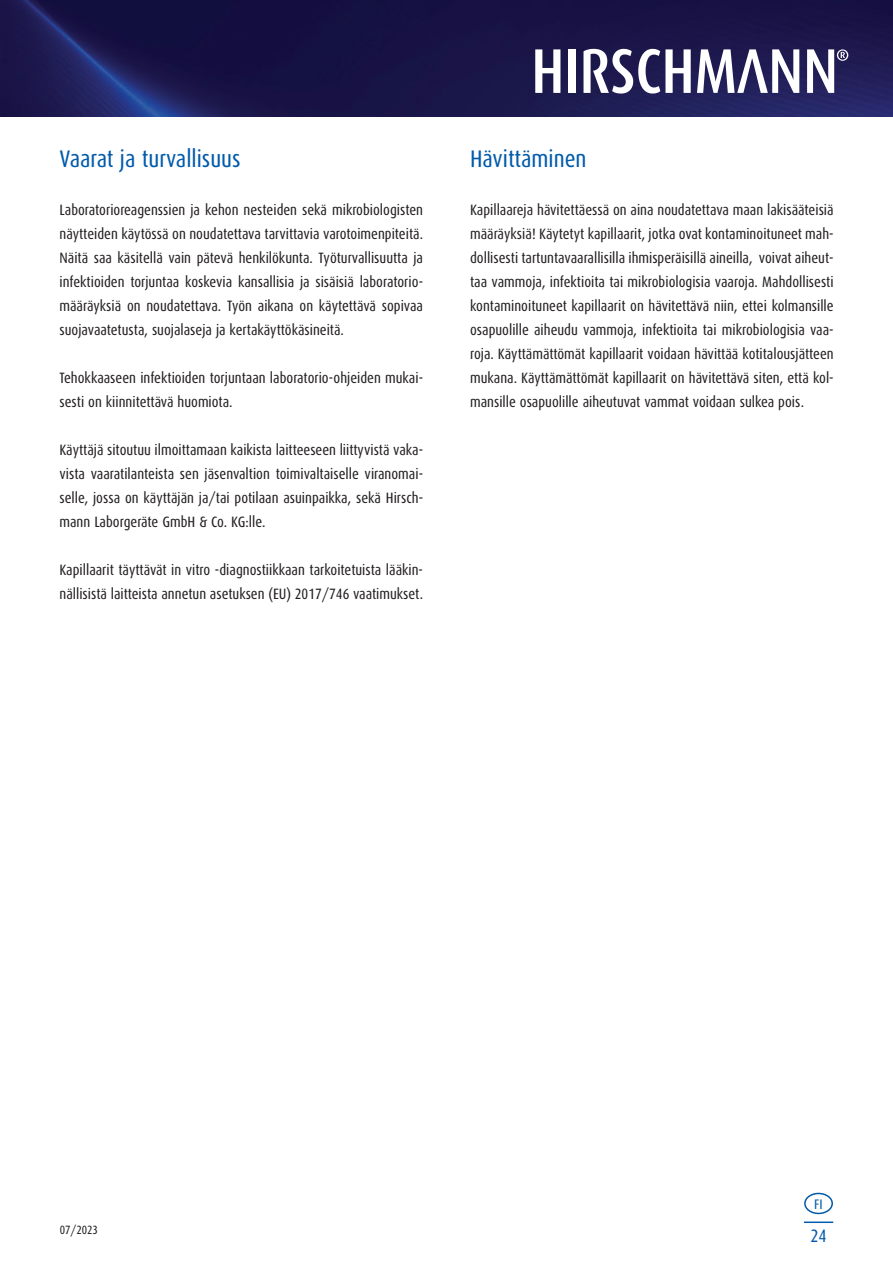
<style>
.page{position:relative;width:893px;height:1263px;background:#fff}
.page>*{position:absolute;margin:0;border:0;box-sizing:border-box;transform-origin:0 0}
.t1{font:24px "Dax Condensed";color:#015aaa}
.t2{font:18px "Dax Condensed";color:#015aaa}
.t3{font:15px/24px "Dax Condensed";color:#231f20;text-align:justify}
.t4{font:13.8px "Dax Condensed";color:#015aaa}
.t5{font:12px "Dax Condensed";color:#231f20}
</style>
<div class="page">
<hr style="left:804px;top:1221px;width:29px;height:2px;background:#015aaa">
<img style="left:0;top:0;width:893px;height:117px">
<svg style="left:535px;top:49px;width:25px;height:44px"></svg>
<div style="left:568px;top:49px;width:8px;height:44px;background:#fff"></div>
<svg style="left:807px;top:49px;width:41px;height:44px"></svg>
<svg style="left:697px;top:49px;width:102px;height:44px"></svg>
<svg style="left:583px;top:49px;width:108px;height:45px"></svg>
<div style="left:804px;top:1193px;width:29px;height:21px;border:2px solid #015aaa;border-radius:50%"></div>
<h1 class="t1" style="left:60px;top:145px;width:182px">Vaarat ja turvallisuus</h1>
<p class="t3" style="left:60px;top:198px;width:365px">Laboratorioreagenssien ja kehon nesteiden sekä mikrobiologisten näytteiden käytössä on noudatettava tarvittavia varotoimenpiteitä.<br>Näitä saa käsitellä vain pätevä henkilökunta. Työturvallisuutta ja infektioiden torjuntaa koskevia kansallisia ja sisäisiä laboratorio&shy;määräyksiä on noudatettava. Työn aikana on käytettävä sopivaa suojavaatetusta, suojalaseja ja kertakäyttökäsineitä.</p>
<p class="t3" style="left:60px;top:366px;width:365px">Tehokkaaseen infektioiden torjuntaan laboratorio-ohjeiden mukai&shy;sesti on kiinnitettävä huomiota.</p>
<p class="t3" style="left:60px;top:438px;width:365px">Käyttäjä sitoutuu ilmoittamaan kaikista laitteeseen liittyvistä vaka&shy;vista vaaratilanteista sen jäsenvaltion toimivaltaiselle viranomai&shy;selle, jossa on käyttäjän ja/tai potilaan asuinpaikka, sekä Hirsch&shy;mann Laborgeräte GmbH &amp; Co. KG:lle.</p>
<p class="t3" style="left:60px;top:558px;width:365px">Kapillaarit täyttävät in vitro -diagnostiikkaan tarkoitetuista lääkin&shy;nällisistä laitteista annetun asetuksen (EU) 2017/746 vaatimukset.</p>
<h1 class="t1" style="left:470px;top:145px;width:118px">Hävittäminen</h1>
<p class="t3" style="left:470px;top:198px;width:365px">Kapillaareja hävitettäessä on aina noudatettava maan lakisääteisiä määräyksiä! Käytetyt kapillaarit, jotka ovat kontaminoituneet mah&shy;dollisesti tartuntavaarallisilla ihmisperäisillä aineilla, voivat aiheut&shy;taa vammoja, infektioita tai mikrobiologisia vaaroja. Mahdollisesti kontaminoituneet kapillaarit on hävitettävä niin, ettei kolmansille osapuolille aiheudu vammoja, infektioita tai mikrobiologisia vaa&shy;roja. Käyttämättömät kapillaarit voidaan hävittää kotitalousjätteen mukana. Käyttämättömät kapillaarit on hävitettävä siten, että kol&shy;mansille osapuolille aiheutuvat vammat voidaan sulkea pois.</p>
<p class="t5" style="left:60px;top:1223px;width:40px">07/2023</p>
<p class="t4" style="left:814px;top:1196px;width:10px">FI</p>
<p class="t2" style="left:810px;top:1226px;width:18px">24</p>
</div>
